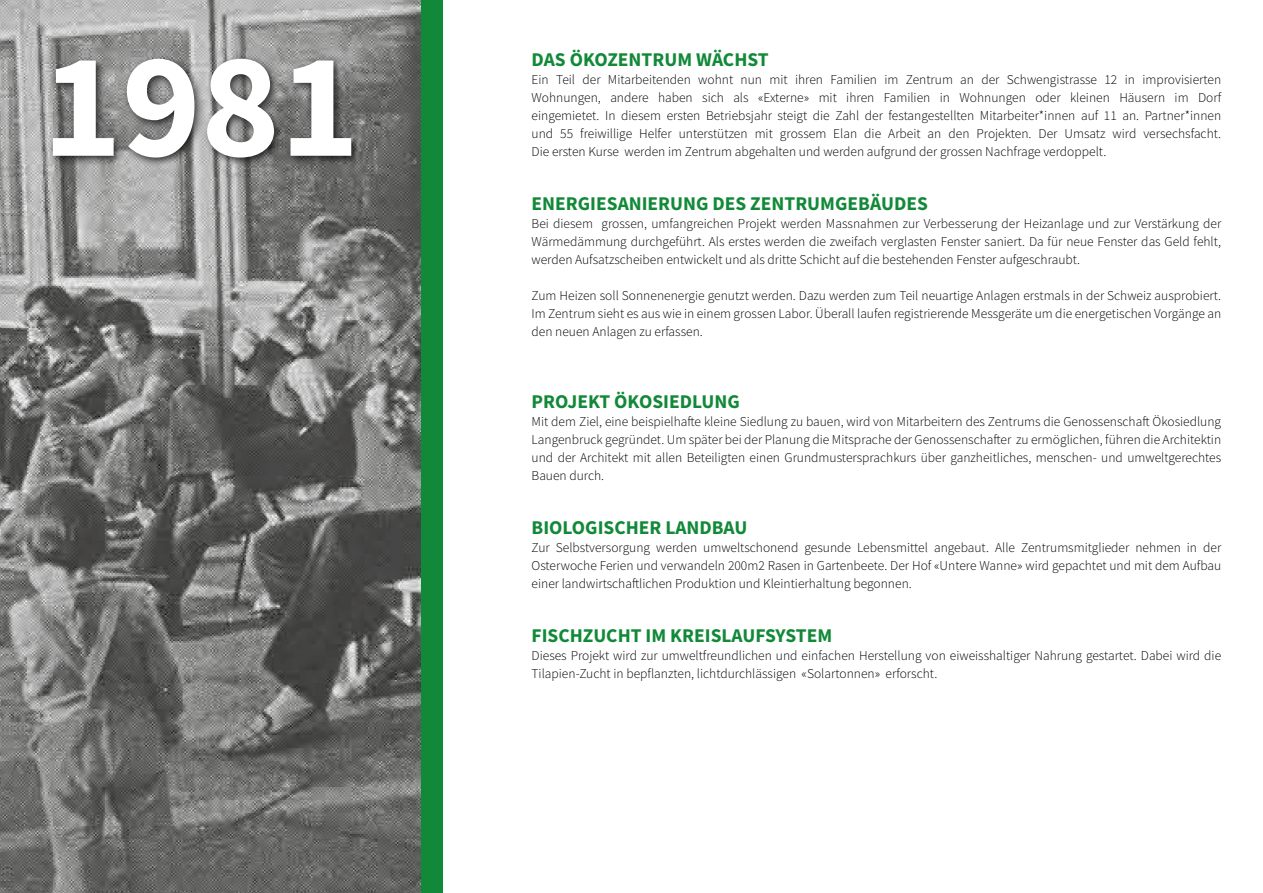
<style>
.page{position:relative;width:1263px;height:893px;background:#fff}
.page>*{position:absolute;margin:0;border:0;box-sizing:border-box;transform-origin:0 0}
.t1{font:150px "Source Sans Variable";color:#fff}
.t2{font:19.5px "Source Sans Variable";color:#118938}
.t3{font:13.5px/18px "Source Sans Variable";color:#000;text-align:justify}
</style>
<div class="page">
<div style="left:0;top:0;width:442px;height:893px;background:#118938"></div>
<img style="left:0;top:0;width:421px;height:893px">
<div style="left:48px;top:53px;width:314px;height:115px;background:#000;opacity:.75"></div>
<h1 class="t1" style="left:43px;top:15px;width:318px">1981</h1>
<h2 class="t2" style="left:531px;top:48px;width:239px">DAS ÖKOZENTRUM WÄCHST</h2>
<p class="t3" style="left:531px;top:70px;width:691px">Ein Teil der Mitarbeitenden wohnt nun mit ihren Familien im Zentrum an der Schwengistrasse 12 in improvisierten Wohnungen, andere haben sich als «Externe» mit ihren Familien in Wohnungen oder kleinen Häusern im Dorf eingemietet. In diesem ersten Betriebsjahr steigt die Zahl der festangestellten Mitarbeiter*innen auf 11 an. Partner*innen und 55 freiwillige Helfer unterstützen mit grossem Elan die Arbeit an den Projekten. Der Umsatz wird versechsfacht.<br>Die ersten Kurse werden im Zentrum abgehalten und werden aufgrund der grossen Nachfrage verdoppelt.</p>
<h2 class="t2" style="left:531px;top:192px;width:398px">ENERGIESANIERUNG DES ZENTRUMGEBÄUDES</h2>
<p class="t3" style="left:531px;top:214px;width:691px">Bei diesem grossen, umfangreichen Projekt werden Massnahmen zur Verbesserung der Heizanlage und zur Verstärkung der Wärmedämmung durchgeführt. Als erstes werden die zweifach verglasten Fenster saniert. Da für neue Fenster das Geld fehlt, werden Aufsatzscheiben entwickelt und als dritte Schicht auf die bestehenden Fenster aufgeschraubt.</p>
<p class="t3" style="left:531px;top:286px;width:691px">Zum Heizen soll Sonnenenergie genutzt werden. Dazu werden zum Teil neuartige Anlagen erstmals in der Schweiz ausprobiert.<br>Im Zentrum sieht es aus wie in einem grossen Labor. Überall laufen registrierende Messgeräte um die energetischen Vorgänge an den neuen Anlagen zu erfassen.</p>
<h2 class="t2" style="left:531px;top:390px;width:210px">PROJEKT ÖKOSIEDLUNG</h2>
<p class="t3" style="left:531px;top:412px;width:691px">Mit dem Ziel, eine beispielhafte kleine Siedlung zu bauen, wird von Mitarbeitern des Zentrums die Genossenschaft Ökosiedlung Langenbruck gegründet. Um später bei der Planung die Mitsprache der Genossenschafter zu ermöglichen, führen die Architektin und der Architekt mit allen Beteiligten einen Grundmustersprachkurs über ganzheitliches, menschen- und umweltgerechtes Bauen durch.</p>
<h2 class="t2" style="left:531px;top:516px;width:218px">BIOLOGISCHER LANDBAU</h2>
<p class="t3" style="left:531px;top:538px;width:691px">Zur Selbstversorgung werden umweltschonend gesunde Lebensmittel angebaut. Alle Zentrumsmitglieder nehmen in der Osterwoche Ferien und verwandeln 200m2 Rasen in Gartenbeete. Der Hof «Untere Wanne» wird gepachtet und mit dem Aufbau einer landwirtschaftlichen Produktion und Kleintierhaltung begonnen.</p>
<h2 class="t2" style="left:531px;top:624px;width:302px">FISCHZUCHT IM KREISLAUFSYSTEM</h2>
<p class="t3" style="left:531px;top:646px;width:691px">Dieses Projekt wird zur umweltfreundlichen und einfachen Herstellung von eiweisshaltiger Nahrung gestartet. Dabei wird die<br>Tilapien-Zucht in bepflanzten, lichtdurchlässigen «Solartonnen» erforscht.</p>
</div>
